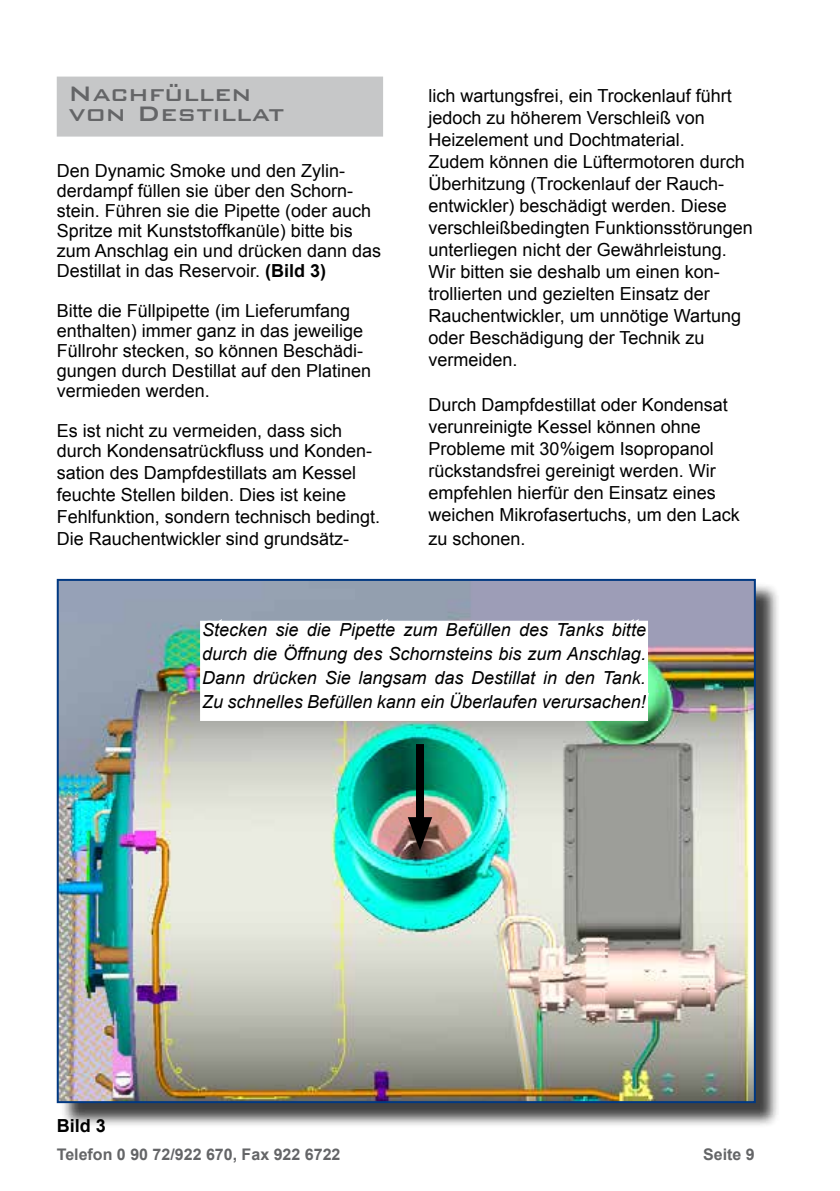
<style>
.page{position:relative;width:840px;height:1191px;background:#fff}
.page>*{position:absolute;margin:0;border:0;box-sizing:border-box;transform-origin:0 0}
.t1{font:500 28px/20px "Bank Gothic BT";color:#646567}
.t2{font:18px/22px "Arial";color:#000}
.t3{font:italic 18px/24px "Arial";color:#000;text-align:justify}
.t4{font:700 18px "Arial";color:#000}
.t5{font:700 16px "Arial";color:#646567}
.s1{font-weight:700}
</style>
<div class="page">
<div style="left:60px;top:582px;width:720px;height:545px;background:#000;opacity:.75"></div>
<img style="left:60px;top:582px;width:692px;height:518px">
<div style="left:416px;top:744px;width:8px;height:87px;background:#000"></div>
<svg style="left:407px;top:817px;width:25px;height:33px"></svg>
<svg style="left:194px;top:590px;width:458px;height:166px"></svg>
<div style="left:200px;top:620px;width:447px;height:101px;border:2px solid #fff"></div>
<div style="left:57px;top:77px;width:326px;height:60px;background:#c6c7c8"></div>
<h1 class="t1" style="left:68px;top:82px;width:218px">Nachfüllen von Destillat</h1>
<p class="t2" style="left:57px;top:160px;width:326px;line-height:20px">Den Dynamic Smoke und den Zylin&shy;derdampf füllen sie über den Schorn&shy;stein. Führen sie die Pipette (oder auch Spritze mit Kunststoffkanüle) bitte bis zum Anschlag ein und drücken dann das Destillat in das Reservoir. <span class="s1">(Bild 3)</span></p>
<p class="t2" style="left:57px;top:300px;width:316px;line-height:20px">Bitte die Füllpipette (im Lieferumfang enthalten) immer ganz in das jeweilige Füllrohr stecken, so können Beschädi&shy;gungen durch Destillat auf den Platinen vermieden werden.</p>
<p class="t2" style="left:57px;top:420px;width:317px;line-height:20px">Es ist nicht zu vermeiden, dass sich durch Kondensatrückfluss und Konden-</p>
<p class="t2" style="left:57px;top:461px;width:325px">sation des Dampfdestillats am Kessel feuchte Stellen bilden. Dies ist keine Fehlfunktion, sondern technisch bedingt.<br>Die Rauchentwickler sind grundsätz-</p>
<p class="t2" style="left:428px;top:85px;width:326px">lich wartungsfrei, ein Trockenlauf führt jedoch zu höherem Verschleiß von Heizelement und Dochtmaterial.<br>Zudem können die Lüftermotoren durch Überhitzung (Trockenlauf der Rauch&shy;entwickler) beschädigt werden. Diese verschleißbedingten Funktionsstörungen unterliegen nicht der Gewährleistung.<br>Wir bitten sie deshalb um einen kon&shy;trollierten und gezielten Einsatz der Rauchentwickler, um unnötige Wartung oder Beschädigung der Technik zu vermeiden.</p>
<p class="t2" style="left:428px;top:393px;width:313px">Durch Dampfdestillat oder Kondensat verunreinigte Kessel können ohne Probleme mit 30%igem Isopropanol rückstandsfrei gereinigt werden. Wir empfehlen hierfür den Einsatz eines weichen Mikrofasertuchs, um den Lack</p>
<p class="t2" style="left:428px;top:527px;width:99px">zu schonen.</p>
<p class="t3" style="left:202px;top:618px;width:445px">Stecken sie die Pipette zum Befüllen des Tanks bitte durch die Öffnung des Schornsteins bis zum Anschlag.<br>Dann drücken Sie langsam das Destillat in den Tank.<br>Zu schnelles Befüllen kann ein Überlaufen verursachen!</p>
<p class="t4" style="left:57px;top:1113px;width:51px">Bild 3</p>
<p class="t5" style="left:57px;top:1143px;width:285px">Telefon 0 90 72/922 670, Fax 922 6722</p>
<p class="t5" style="left:702px;top:1143px;width:53px">Seite 9</p>
</div>
